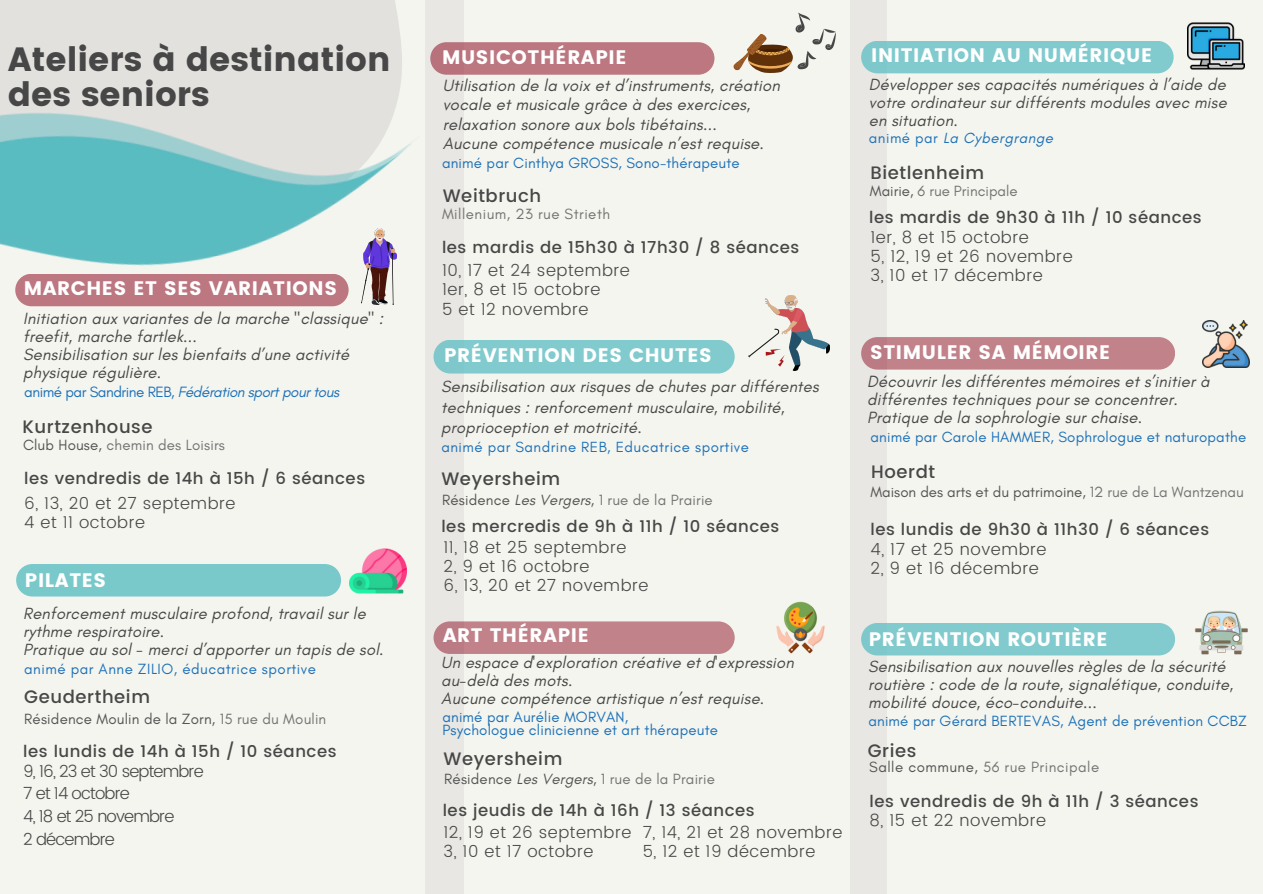
<style>
.page{position:relative;width:1263px;height:894px;background:#fff}
.page>*{position:absolute;margin:0;border:0;box-sizing:border-box;transform-origin:0 0}
.t1{font:33.45px/34.8px "Poppins";color:#474747}
.t2{font:19.5px "Poppins";letter-spacing:.03em;color:#fff}
.t3{font:500 18px "Poppins";letter-spacing:.035em;color:#474747}
.t4{font:italic 16.65px/18px "Glacial Indifference";letter-spacing:.01em;color:#474747}
.t5{font:italic 16.5px/18px "Glacial Indifference";letter-spacing:.01em;color:#474747}
.t6{font:300 16.5px "Poppins";letter-spacing:.035em;color:#474747}
.t7{font:500 16.5px "Poppins";letter-spacing:.035em;color:#474747}
.t8{font:300 16.5px "Poppins";letter-spacing:-.05em;color:#474747}
.t9{font:italic 15.15px "Glacial Indifference";letter-spacing:-.03em;color:#1d71b8}
.t10{font:15px "Glacial Indifference";letter-spacing:.01em;color:#1d71b8}
.t11{font:15px "Glacial Indifference";letter-spacing:.01em;color:#737373}
.t12{font:15px "Glacial Indifference";color:#545454}
.t13{font:15px "Glacial Indifference";letter-spacing:.035em;color:#1d71b8}
.t14{font:15px "Glacial Indifference";letter-spacing:.03em;color:#1d71b8}
.t15{font:15px "Glacial Indifference";letter-spacing:.03em;color:#737373}
.t16{font:15px "Glacial Indifference";letter-spacing:.035em;color:#737373}
.t17{font:italic 15px "Glacial Indifference";letter-spacing:.035em;color:#1d71b8}
.s1{font-style:normal}
.s2{color:#545454}
.s3{color:#737373}
.s4{font-style:italic;color:#545454}
</style>
<div class="page">
<div style="left:0;top:0;width:1263px;height:893px;background:#f5f5ef"></div>
<div style="left:0;top:0;width:402px;height:80px;background:#e3e1de"></div>
<div style="left:425px;top:0;width:38px;height:893px;background:#e8e7e3"></div>
<div style="left:850px;top:0;width:37px;height:893px;background:#e8e7e3"></div>
<div style="left:430px;top:42px;width:284px;height:33px;background:#bc7781;border-radius:16px"></div>
<div style="left:16px;top:564px;width:325px;height:32px;background:#79c9cb;border-radius:16px"></div>
<div style="left:433px;top:339px;width:302px;height:34px;background:#81cbce;border-radius:17px"></div>
<div style="left:861px;top:41px;width:313px;height:32px;background:#81cbce;border-radius:16px"></div>
<div style="left:433px;top:621px;width:302px;height:32px;background:#c1828a;border-radius:16px"></div>
<div style="left:861px;top:337px;width:314px;height:32px;background:#c1828a;border-radius:16px"></div>
<div style="left:861px;top:622px;width:314px;height:33px;background:#81cbce;border-radius:16px"></div>
<img style="left:1202px;top:320px;width:47px;height:47px">
<img style="left:1188px;top:22px;width:56px;height:48px">
<img style="left:1195px;top:610px;width:53px;height:45px">
<img style="left:776px;top:601px;width:49px;height:52px">
<img style="left:350px;top:548px;width:56px;height:46px">
<img style="left:749px;top:296px;width:81px;height:74px">
<svg style="left:734px;top:13px;width:102px;height:60px"></svg>
<img style="left:0;top:91px;width:420px;height:216px">
<p class="t1" style="left:8px;top:42px;width:384px">Ateliers à destination des seniors</p>
<p class="t2" style="left:24px;top:277px;width:315px">MARCHES ET SES VARIATIONS</p>
<p class="t4" style="left:23px;top:309px;width:362px">Initiation aux variantes de la marche "classique" : freefit, marche fartlek...</p>
<h1 class="t4" style="left:23px;top:345px;width:327px">Sensibilisation sur les bienfaits d’une activité physique régulière.</h1>
<p class="t9" style="left:24px;top:383px;width:316px"><span class="s1">animé par Sandrine REB,</span> Fédération sport pour tous</p>
<p class="t3" style="left:23px;top:416px;width:132px">Kurtzenhouse</p>
<p class="t11" style="left:23px;top:435px;width:203px"><span class="s2">Club House,</span> chemin des Loisirs</p>
<h3 class="t7" style="left:24px;top:469px;width:342px">les vendredis de 14h à 15h / 6 séances</h3>
<h4 class="t6" style="left:24px;top:493px;width:213px">6, 13, 20 et 27 septembre</h4>
<h3 class="t6" style="left:24px;top:512px;width:122px">4 et 11 octobre</h3>
<h4 class="t2" style="left:25px;top:568px;width:83px">PILATES</h4>
<p class="t5" style="left:23px;top:604px;width:344px">Renforcement musculaire profond, travail sur le rythme respiratoire.</p>
<p class="t5" style="left:23px;top:640px;width:362px">Pratique au sol - merci d’apporter un tapis de sol.</p>
<p class="t14" style="left:24px;top:659px;width:293px">animé par Anne ZILIO, éducatrice sportive</p>
<h3 class="t3" style="left:24px;top:686px;width:127px">Geudertheim</h3>
<p class="t12" style="left:24px;top:709px;width:304px">Résidence Moulin de la Zorn, <span class="s3">15 rue du Moulin</span></p>
<p class="t7" style="left:23px;top:741px;width:315px">les lundis de 14h à 15h / 10 séances</p>
<p class="t8" style="left:23px;top:761px;width:182px">9, 16, 23 et 30 septembre</p>
<p class="t8" style="left:23px;top:783px;width:108px">7 et 14 octobre</p>
<p class="t8" style="left:23px;top:806px;width:153px">4, 18 et 25 novembre</p>
<h2 class="t8" style="left:23px;top:828px;width:93px">2 décembre</h2>
<p class="t2" style="left:442px;top:46px;width:186px">MUSICOTHÉRAPIE</p>
<h3 class="t4" style="left:443px;top:76px;width:339px;line-height:19.2px">Utilisation de la voix et d’instruments, création vocale et musicale grâce à des exercices, relaxation sonore aux bols tibétains...</h3>
<p class="t4" style="left:443px;top:134px;width:323px">Aucune compétence musicale n’est requise.</p>
<h3 class="t10" style="left:442px;top:153px;width:299px">animé par Cinthya GROSS, Sono-thérapeute</h3>
<p class="t3" style="left:443px;top:185px;width:100px">Weitbruch</p>
<h4 class="t7" style="left:442px;top:237px;width:359px">les mardis de 15h30 à 17h30 / 8 séances</h4>
<p class="t16" style="left:442px;top:204px;width:170px">Millenium, 23 rue Strieth</p>
<h2 class="t6" style="left:442px;top:261px;width:189px">10, 17 et 24 septembre</h2>
<p class="t6" style="left:442px;top:280px;width:160px">1er, 8 et 15 octobre</p>
<p class="t6" style="left:442px;top:299px;width:148px">5 et 12 novembre</p>
<h3 class="t2" style="left:444px;top:343px;width:269px">PRÉVENTION DES CHUTES</h3>
<p class="t5" style="left:441px;top:376px;width:379px;line-height:20.2px">Sensibilisation aux risques de chutes par différentes techniques : renforcement musculaire, mobilité, proprioception et motricité.</p>
<p class="t13" style="left:441px;top:438px;width:309px">animé par Sandrine REB, Educatrice sportive</p>
<h2 class="t3" style="left:441px;top:468px;width:120px">Weyersheim</h2>
<p class="t11" style="left:442px;top:490px;width:272px"><span class="s2">Résidence</span> <span class="s4">Les Vergers</span><span class="s2">,</span> 1 rue de la Prairie</p>
<h3 class="t7" style="left:441px;top:516px;width:339px">les mercredis de 9h à 11h / 10 séances</h3>
<p class="t6" style="left:444px;top:537px;width:184px">11, 18 et 25 septembre</p>
<p class="t6" style="left:444px;top:556px;width:147px">2, 9 et 16 octobre</p>
<p class="t6" style="left:444px;top:575px;width:206px">6, 13, 20 et 27 novembre</p>
<p class="t2" style="left:443px;top:624px;width:148px">ART THÉRAPIE</p>
<p class="t5" style="left:441px;top:653px;width:354px">Un espace d'exploration créative et d'expression au-delà des mots.</p>
<p class="t5" style="left:441px;top:689px;width:324px">Aucune compétence artistique n’est requise.</p>
<p class="t10" style="left:442px;top:707px;width:187px">animé par Aurélie MORVAN,</p>
<p class="t10" style="left:442px;top:720px;width:277px">Psychologue clinicienne et art thérapeute</p>
<p class="t3" style="left:444px;top:747px;width:120px">Weyersheim</p>
<p class="t11" style="left:444px;top:770px;width:272px"><span class="s2">Résidence</span> <span class="s4">Les Vergers</span><span class="s2">,</span> 1 rue de la Prairie</p>
<p class="t6" style="left:643px;top:822px;width:201px">7, 14, 21 et 28 novembre</p>
<p class="t6" style="left:643px;top:841px;width:174px">5, 12 et 19 décembre</p>
<h2 class="t7" style="left:443px;top:800px;width:314px">les jeudis de 14h à 16h / 13 séances</h2>
<p class="t6" style="left:444px;top:822px;width:189px">12, 19 et 26 septembre</p>
<p class="t6" style="left:444px;top:841px;width:151px">3, 10 et 17 octobre</p>
<h4 class="t2" style="left:871px;top:44px;width:283px">INITIATION AU NUMÉRIQUE</h4>
<p class="t5" style="left:869px;top:75px;width:359px;text-align:justify">Développer ses capacités numériques à l’aide de votre ordinateur sur différents modules avec mise en situation.</p>
<p class="t17" style="left:869px;top:129px;width:186px"><span class="s1">animé par</span> La Cybergrange</p>
<p class="t3" style="left:870px;top:162px;width:115px">Bietlenheim</p>
<p class="t11" style="left:870px;top:181px;width:149px"><span class="s2">Mairie,</span> 6 rue Principale</p>
<h4 class="t7" style="left:869px;top:208px;width:334px">les mardis de 9h30 à 11h / 10 séances</h4>
<p class="t6" style="left:870px;top:227px;width:160px">1er, 8 et 15 octobre</p>
<p class="t6" style="left:870px;top:247px;width:204px">5, 12, 19 et 26 novembre</p>
<h4 class="t6" style="left:870px;top:266px;width:174px">3, 10 et 17 décembre</h4>
<p class="t2" style="left:870px;top:341px;width:242px">STIMULER SA MÉMOIRE</p>
<p class="t4" style="left:867px;top:372px;width:344px">Découvrir les différentes mémoires et s’initier à différentes techniques pour se concentrer.</p>
<p class="t4" style="left:867px;top:408px;width:276px">Pratique de la sophrologie sur chaise.</p>
<h2 class="t10" style="left:870px;top:428px;width:377px">animé par Carole HAMMER, Sophrologue et naturopathe</h2>
<p class="t3" style="left:871px;top:461px;width:66px">Hoerdt</p>
<h4 class="t12" style="left:870px;top:483px;width:375px">Maison des arts et du patrimoine, <span class="s3">12 rue de La Wantzenau</span></h4>
<h2 class="t7" style="left:870px;top:519px;width:340px">les lundis de 9h30 à 11h30 / 6 séances</h2>
<p class="t6" style="left:870px;top:539px;width:178px">4, 17 et 25 novembre</p>
<p class="t6" style="left:870px;top:558px;width:170px">2, 9 et 16 décembre</p>
<h4 class="t2" style="left:869px;top:627px;width:240px">PRÉVENTION ROUTIÈRE</h4>
<p class="t5" style="left:868px;top:656px;width:366px">Sensibilisation aux nouvelles règles de la sécurité routière : code de la route, signalétique, conduite, mobilité douce, éco-conduite...</p>
<p class="t10" style="left:868px;top:711px;width:380px">animé par Gérard BERTEVAS, Agent de prévention CCBZ</p>
<p class="t3" style="left:868px;top:740px;width:50px">Gries</p>
<p class="t15" style="left:869px;top:758px;width:232px"><span class="s2">Salle commune,</span> 56 rue Principale</p>
<h3 class="t7" style="left:870px;top:791px;width:330px">les vendredis de 9h à 11h / 3 séances</h3>
<p class="t6" style="left:870px;top:810px;width:178px">8, 15 et 22 novembre</p>
</div>
